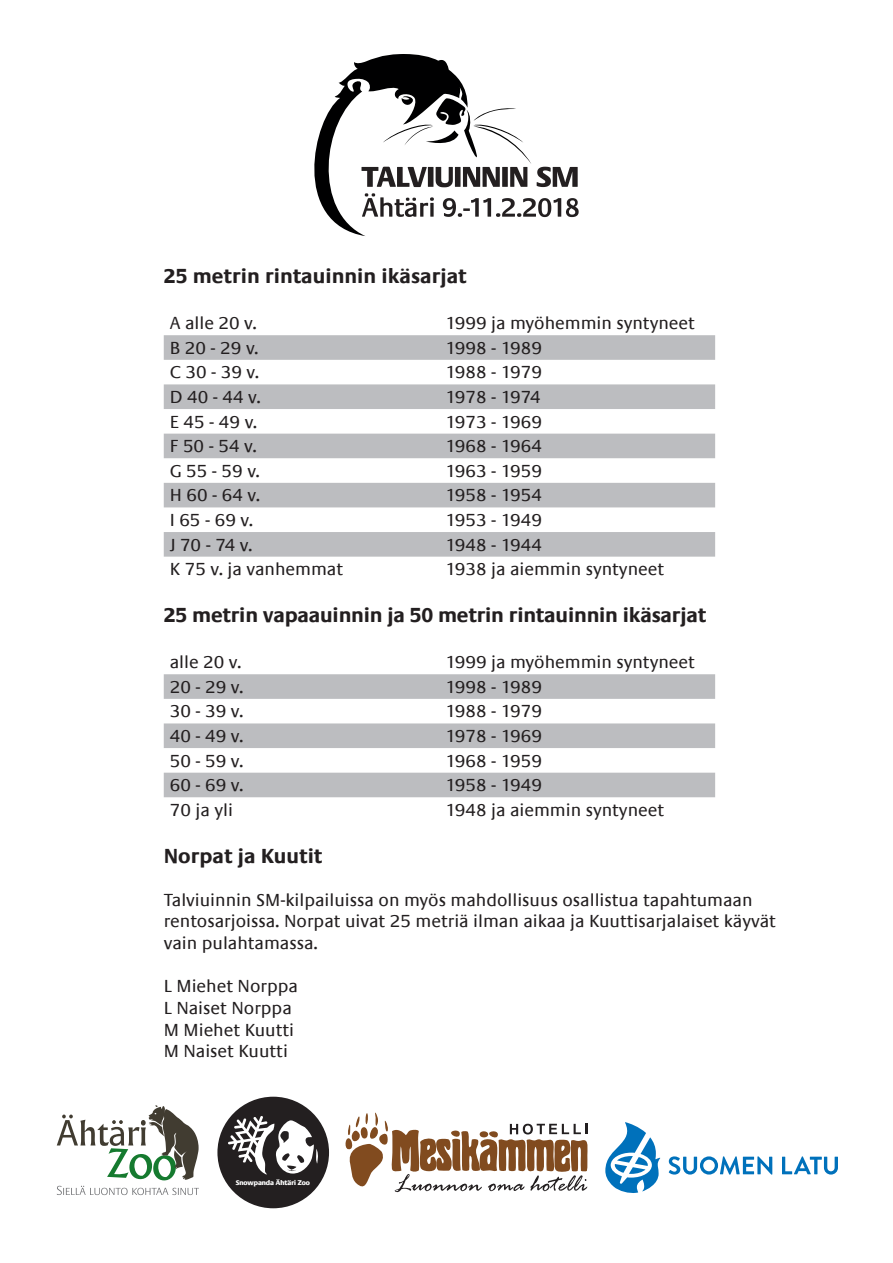
<style>
.page{position:relative;width:893px;height:1263px;background:#fff}
.page>*{position:absolute;margin:0;border:0;box-sizing:border-box;transform-origin:0 0}
.t1{font:700 21px "Praxis LT";letter-spacing:-.01em;color:#231f20}
.t2{font:18px/21.6px "Praxis LT";color:#231f20}
.t3{font:18px "Praxis LT";letter-spacing:-.035em;color:#231f20}
.t4{font:800 7.05px "Praxis LT";color:#fff}
</style>
<div class="page">
<svg style="left:314px;top:54px;width:265px;height:182px"></svg>
<svg style="left:57px;top:1186px;width:142px;height:9px"></svg>
<svg style="left:57px;top:1105px;width:142px;height:75px"></svg>
<svg style="left:345px;top:1112px;width:243px;height:80px"></svg>
<div style="left:217px;top:1097px;width:112px;height:111px;background:#231f20;border-radius:50%"></div>
<svg style="left:228px;top:1116px;width:92px;height:59px"></svg>
<svg style="left:605px;top:1122px;width:55px;height:71px"></svg>
<svg style="left:669px;top:1156px;width:103px;height:18px"></svg>
<svg style="left:782px;top:1156px;width:56px;height:18px"></svg>
<svg style="left:164px;top:335px;width:551px;height:25px;background:#bdbec0"></svg>
<div style="left:164px;top:384px;width:551px;height:25px;background:#bcbdc0"></div>
<div style="left:164px;top:434px;width:551px;height:24px;background:#bcbdc0"></div>
<div style="left:164px;top:483px;width:551px;height:24px;background:#bcbdc0"></div>
<div style="left:164px;top:532px;width:551px;height:25px;background:#bcbdc0"></div>
<div style="left:164px;top:674px;width:551px;height:25px;background:#bcbdc0"></div>
<div style="left:164px;top:723px;width:551px;height:25px;background:#bcbdc0"></div>
<div style="left:164px;top:773px;width:551px;height:24px;background:#bcbdc0"></div>
<p class="t1" style="left:164px;top:264px;width:304px">25 metrin rintauinnin ikäsarjat</p>
<p class="t2" style="left:170px;top:313px;width:89px">A alle 20 v.</p>
<p class="t2" style="left:445px;top:313px;width:251px">1999 ja myöhemmin syntyneet</p>
<p class="t2" style="left:170px;top:337px;width:90px">B 20 - 29 v.</p>
<p class="t2" style="left:445px;top:337px;width:98px">1998 - 1989</p>
<p class="t2" style="left:170px;top:362px;width:91px">C 30 - 39 v.</p>
<p class="t2" style="left:445px;top:362px;width:98px">1988 - 1979</p>
<p class="t2" style="left:170px;top:387px;width:93px">D 40 - 44 v.</p>
<p class="t3" style="left:445px;top:387px;width:97px">1978 - 1974</p>
<p class="t2" style="left:170px;top:411px;width:89px">E 45 - 49 v.</p>
<p class="t2" style="left:445px;top:411px;width:98px">1973 - 1969</p>
<p class="t2" style="left:170px;top:436px;width:88px">F 50 - 54 v.</p>
<p class="t2" style="left:445px;top:436px;width:98px">1968 - 1964</p>
<p class="t2" style="left:170px;top:460px;width:92px">G 55 - 59 v.</p>
<p class="t2" style="left:445px;top:460px;width:98px">1963 - 1959</p>
<p class="t2" style="left:170px;top:485px;width:92px">H 60 - 64 v.</p>
<p class="t2" style="left:445px;top:485px;width:98px">1958 - 1954</p>
<p class="t2" style="left:170px;top:510px;width:85px">I 65 - 69 v.</p>
<p class="t2" style="left:445px;top:510px;width:98px">1953 - 1949</p>
<p class="t2" style="left:170px;top:534px;width:84px">J 70 - 74 v.</p>
<p class="t2" style="left:445px;top:534px;width:98px">1948 - 1944</p>
<p class="t2" style="left:170px;top:559px;width:175px">K 75 v. ja vanhemmat</p>
<p class="t2" style="left:445px;top:559px;width:220px">1938 ja aiemmin syntyneet</p>
<p class="t1" style="left:164px;top:603px;width:544px">25 metrin vapaauinnin ja 50 metrin rintauinnin ikäsarjat</p>
<p class="t2" style="left:170px;top:652px;width:73px">alle 20 v.</p>
<p class="t2" style="left:445px;top:652px;width:251px">1999 ja myöhemmin syntyneet</p>
<p class="t2" style="left:170px;top:676px;width:75px">20 - 29 v.</p>
<p class="t2" style="left:445px;top:676px;width:98px">1998 - 1989</p>
<p class="t2" style="left:170px;top:701px;width:75px">30 - 39 v.</p>
<p class="t2" style="left:445px;top:701px;width:98px">1988 - 1979</p>
<p class="t2" style="left:170px;top:726px;width:75px">40 - 49 v.</p>
<p class="t2" style="left:445px;top:726px;width:98px">1978 - 1969</p>
<p class="t2" style="left:170px;top:750px;width:75px">50 - 59 v.</p>
<p class="t2" style="left:445px;top:750px;width:98px">1968 - 1959</p>
<p class="t2" style="left:170px;top:775px;width:75px">60 - 69 v.</p>
<p class="t2" style="left:445px;top:775px;width:98px">1958 - 1949</p>
<p class="t2" style="left:170px;top:799px;width:65px">70 ja yli</p>
<p class="t2" style="left:445px;top:799px;width:220px">1948 ja aiemmin syntyneet</p>
<p class="t1" style="left:164px;top:844px;width:160px">Norpat ja Kuutit</p>
<p class="t2" style="left:164px;top:889px;width:614px">Talviuinnin SM-kilpailuissa on myös mahdollisuus osallistua tapahtumaan rentosarjoissa. Norpat uivat 25 metriä ilman aikaa ja Kuuttisarjalaiset käyvät vain pulahtamassa.</p>
<p class="t2" style="left:164px;top:976px;width:136px">L Miehet Norppa<br>L Naiset Norppa<br>M Miehet Kuutti<br>M Naiset Kuutti</p>
<p class="t4" style="left:236px;top:1179px;width:76px">Snowpanda Ähtäri Zoo</p>
</div>
